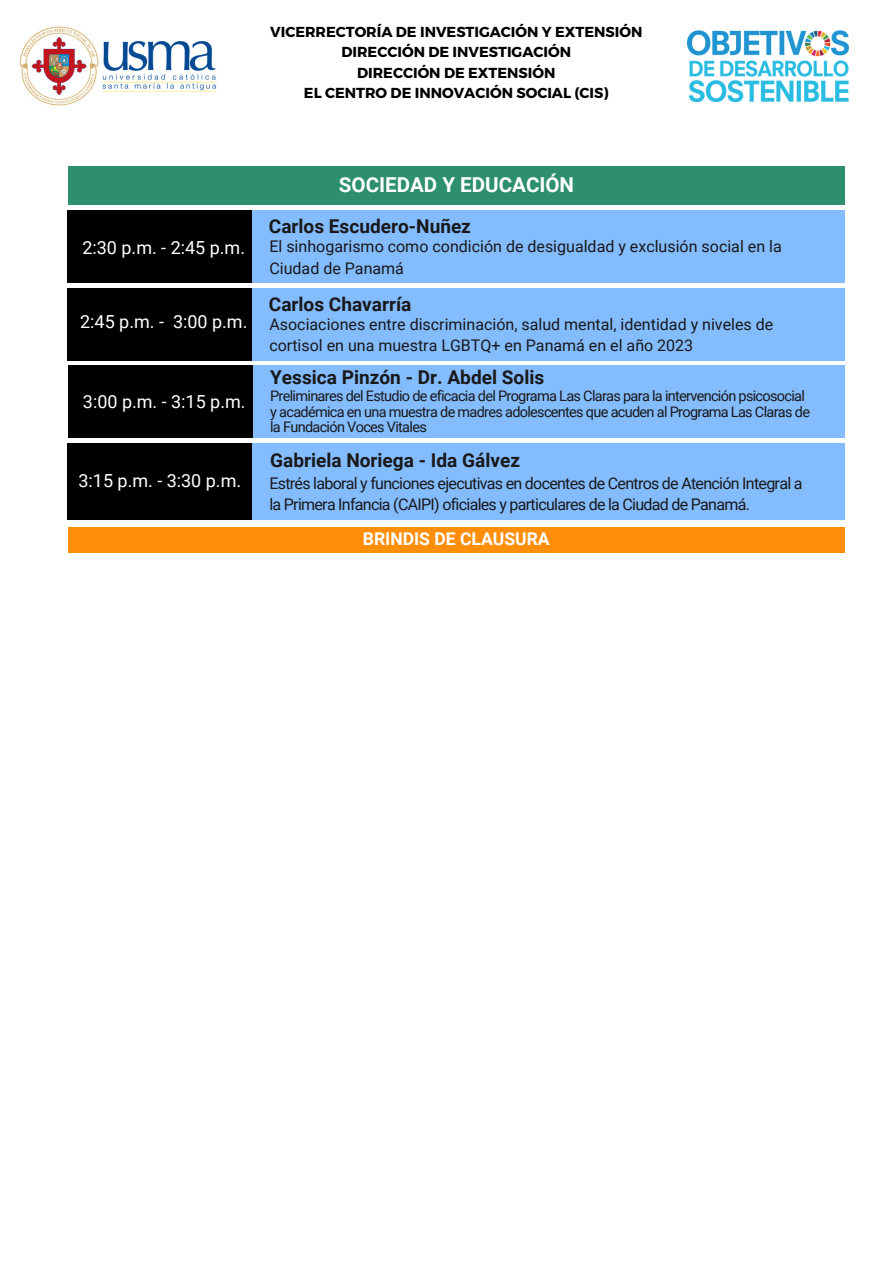
<style>
.page{position:relative;width:893px;height:1264px;background:#fff}
.page>*{position:absolute;margin:0;border:0;box-sizing:border-box;transform-origin:0 0}
.t1{font:700 20.55px "Roboto";color:#fff}
.t2{font:700 19.05px "Roboto";color:#191919}
.t3{font:18px "Roboto";color:#fff}
.t4{font:700 17.55px "Roboto";color:#fff}
.t5{font:16.05px/21.3px "Roboto";color:#191919}
.t6{font:16.05px/21.3px "Roboto";letter-spacing:-.045em;color:#191919}
.t7{font:14.55px/15.8px "Roboto";letter-spacing:-.05em;color:#191919}
.t8{font:700 14.4px "Montserrat";color:#000}
</style>
<div class="page">
<div style="left:243px;top:211px;width:601px;height:72px;background:#83bcff"></div>
<div style="left:68px;top:211px;width:184px;height:72px;background:#000"></div>
<div style="left:243px;top:365px;width:601px;height:73px;background:#83bcff"></div>
<div style="left:68px;top:365px;width:184px;height:73px;background:#000"></div>
<div style="left:68px;top:166px;width:776px;height:39px;background:#2d8f6b"></div>
<div style="left:243px;top:443px;width:601px;height:76px;background:#83bcff"></div>
<div style="left:68px;top:443px;width:184px;height:76px;background:#000"></div>
<div style="left:243px;top:288px;width:601px;height:72px;background:#83bcff"></div>
<div style="left:68px;top:288px;width:184px;height:72px;background:#000"></div>
<div style="left:68px;top:527px;width:776px;height:26px;background:#ff8e0a"></div>
<img style="left:687px;top:30px;width:161px;height:71px">
<img style="left:19px;top:26px;width:198px;height:80px">
<p class="t8" style="left:270px;top:23px;width:373px">VICERRECTORÍA DE INVESTIGACIÓN Y EXTENSIÓN</p>
<p class="t8" style="left:341px;top:43px;width:231px">DIRECCIÓN DE INVESTIGACIÓN</p>
<p class="t8" style="left:357px;top:63px;width:200px">DIRECCIÓN DE EXTENSIÓN</p>
<p class="t8" style="left:304px;top:83px;width:306px">EL CENTRO DE INNOVACIÓN SOCIAL (CIS)</p>
<p class="t1" style="left:339px;top:173px;width:237px">SOCIEDAD Y EDUCACIÓN</p>
<p class="t2" style="left:269px;top:216px;width:203px">Carlos Escudero-Nuñez</p>
<p class="t3" style="left:82px;top:237px;width:164px">2:30 p.m. - 2:45 p.m.</p>
<p class="t5" style="left:269px;top:236px;width:514px">El sinhogarismo como condición de desigualdad y exclusión social en la<br>Ciudad de Panamá</p>
<p class="t2" style="left:269px;top:293px;width:144px">Carlos Chavarría</p>
<p class="t3" style="left:80px;top:311px;width:169px">2:45 p.m. - 3:00 p.m.</p>
<p class="t5" style="left:269px;top:313px;width:505px">Asociaciones entre discriminación, salud mental, identidad y niveles de cortisol en una muestra LGBTQ+ en Panamá en el año 2023</p>
<p class="t3" style="left:83px;top:391px;width:164px">3:00 p.m. - 3:15 p.m.</p>
<p class="t3" style="left:78px;top:470px;width:164px">3:15 p.m. - 3:30 p.m.</p>
<p class="t2" style="left:270px;top:367px;width:275px">Yessica Pinzón - Dr. Abdel Solis</p>
<p class="t7" style="left:270px;top:388px;width:541px">Preliminares del Estudio de eficacia del Programa Las Claras para la intervención psicosocial y académica en una muestra de madres adolescentes que acuden al Programa Las Claras de la Fundación Voces Vitales</p>
<p class="t2" style="left:270px;top:449px;width:251px">Gabriela Noriega - Ida Gálvez</p>
<p class="t6" style="left:269px;top:473px;width:534px">Estrés laboral y funciones ejecutivas en docentes de Centros de Atención Integral a la Primera Infancia (CAIPI) oficiales y particulares de la Ciudad de Panamá.</p>
<p class="t4" style="left:363px;top:528px;width:188px">BRINDIS DE CLAUSURA</p>
</div>
